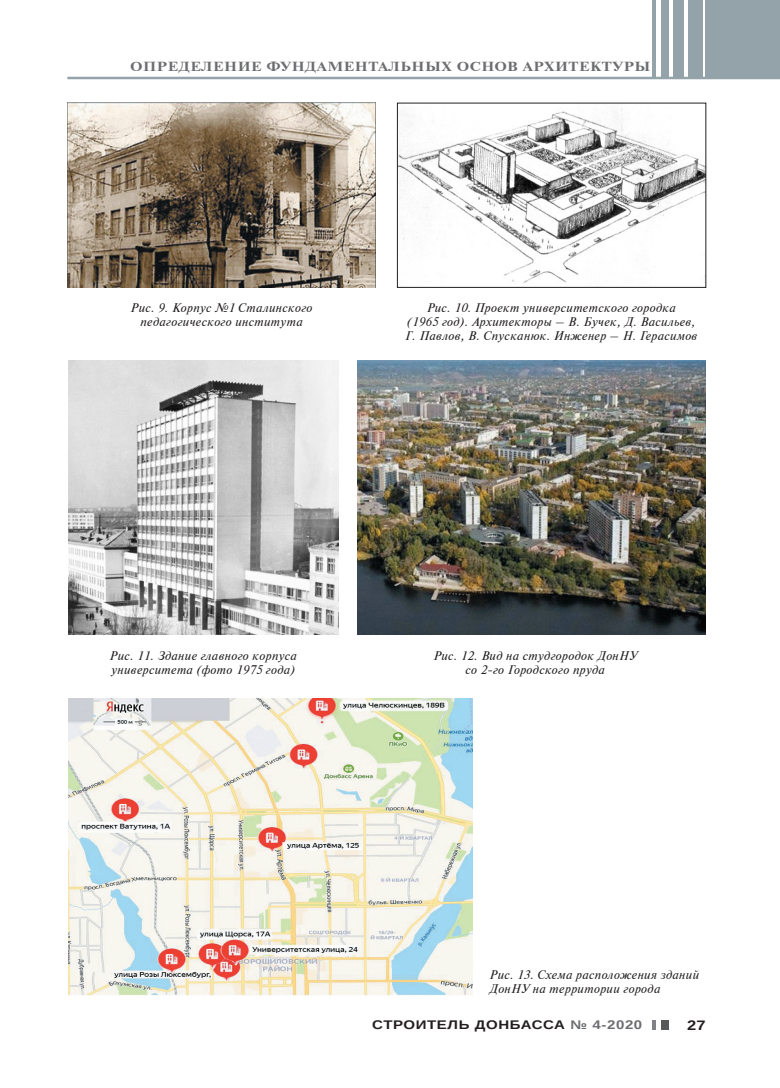
<style>
.page{position:relative;width:780px;height:1088px;background:#fff}
.page>*{position:absolute;margin:0;border:0;box-sizing:border-box;transform-origin:0 0}
.t1{font:700 13.75px "Arimo";color:#231f20;scale:1.2 1}
.колонтитул{font:700 13.12px "Newton C";letter-spacing:.04em;color:#6c6d70;scale:1.2 1}
.подпись_фото{font:italic 12.5px/14.1px "Newton C";letter-spacing:.03em;color:#231f20;text-align:center}
.t2{font:700 12.5px "Arimo";letter-spacing:.04em;color:#231f20;scale:1.2 1}
.s1{color:#6c6d70}
</style>
<div class="page">
<div style="left:705px;top:0;width:75px;height:78px;background:#94a2aa"></div>
<div style="left:688px;top:0;width:14px;height:78px;background:#94a2aa"></div>
<div style="left:673px;top:0;width:10px;height:78px;background:#94a2aa"></div>
<div style="left:661px;top:0;width:7px;height:78px;background:#94a2aa"></div>
<hr style="left:652px;top:0;width:4px;height:78px;background:#94a2aa">
<div style="left:661px;top:1020px;width:7px;height:9px;background:#57585a"></div>
<svg style="left:652px;top:1020px;width:4px;height:9px"></svg>
<hr style="left:67px;top:77px;width:713px;height:2px;background:#94a2aa">
<img style="left:399px;top:108px;width:305px;height:175px">
<div style="left:397px;top:103px;width:309px;height:185px;border:1px solid #231f20"></div>
<img style="left:67px;top:103px;width:308px;height:185px">
<img style="left:68px;top:361px;width:270px;height:273px">
<img style="left:358px;top:361px;width:347px;height:273px">
<img style="left:68px;top:699px;width:404px;height:297px">
<p class="колонтитул" style="left:130px;top:59px;width:435px">ОПРЕДЕЛЕНИЕ ФУНДАМЕНТАЛЬНЫХ ОСНОВ АРХИТЕКТУРЫ</p>
<p class="подпись_фото" style="left:131px;top:300px;width:183px">Рис. 9. Корпус №1 Сталинского педагогического института</p>
<p class="подпись_фото" style="left:405px;top:300px;width:293px">Рис. 10. Проект университетского городка<br>(1965 год). Архитекторы – В. Бучек, Д. Васильев,<br>Г. Павлов, В. Спусканюк. Инженер – Н. Герасимов</p>
<p class="подпись_фото" style="left:110px;top:648px;width:189px;text-align:left">Рис. 11. Здание главного корпуса университета (фото 1975 года)</p>
<p class="подпись_фото" style="left:433px;top:648px;width:205px">Рис. 12. Вид на студгородок ДонНУ со 2-го Городского пруда</p>
<p class="подпись_фото" style="left:489px;top:967px;width:211px">Рис. 13. Схема расположения зданий</p>
<p class="подпись_фото" style="left:489px;top:981px;width:172px">ДонНУ на территории города</p>
<p class="t2" style="left:372px;top:1016px;width:226px">СТРОИТЕЛЬ ДОНБАССА <span class="s1">№ 4-2020</span></p>
<p class="t1" style="left:687px;top:1016px;width:17px">27</p>
</div>
